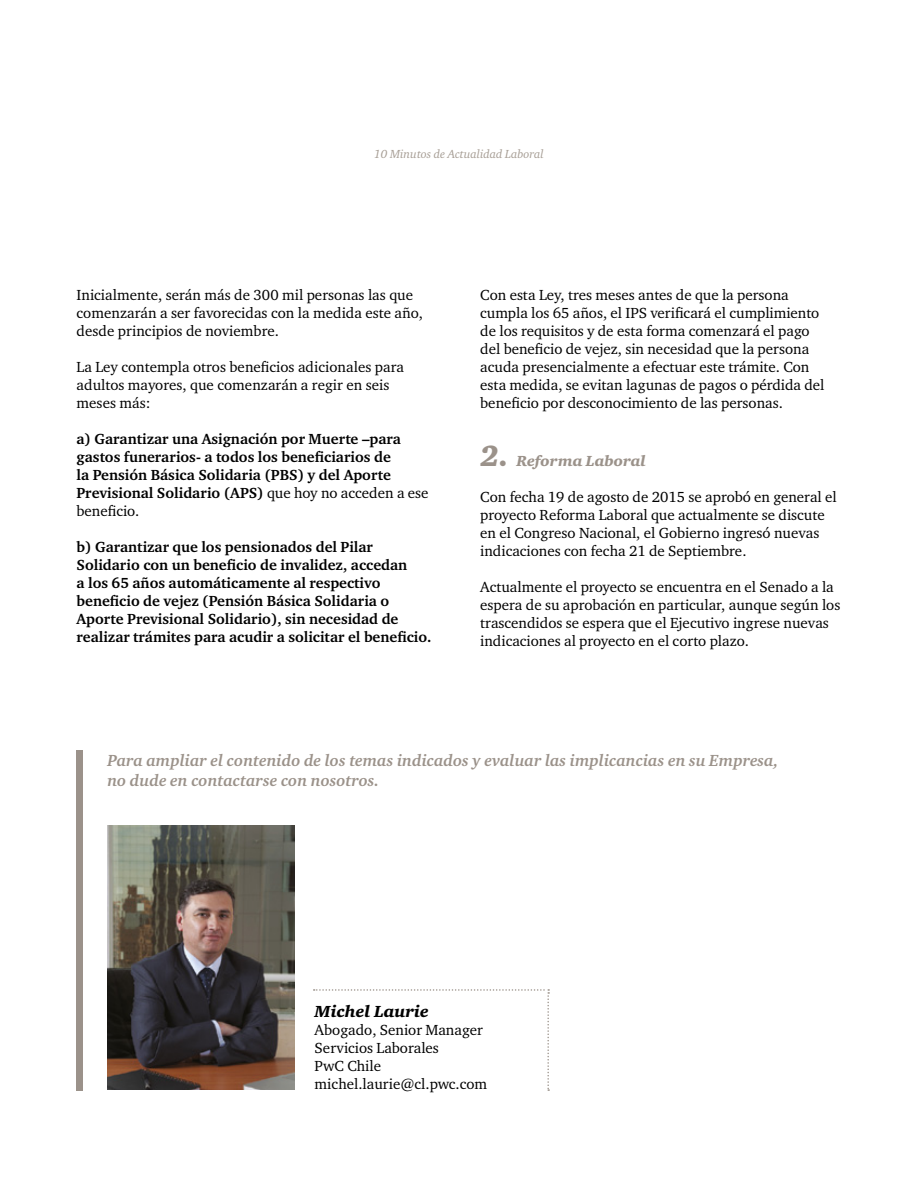
<style>
.page{position:relative;width:918px;height:1188px;background:#fff}
.page>*{position:absolute;margin:0;border:0;box-sizing:border-box;transform-origin:0 0}
.t1{font:italic 700 16.5px/19.8px "Charter ITC Pro";color:#9b928a}
.t2{font:italic 900 16.5px "Charter ITC Pro";color:#000}
.t3{font:15px/18px "Charter ITC Pro";color:#000}
.t4{font:700 15px/18px "Charter ITC Pro";color:#000}
.t5{font:italic 900 15px "Charter ITC Pro";color:#9b928a}
.t6{font:italic 12px "Charter ITC Pro";color:#a69d94}
.s1{font-weight:400}
.s2{font-size:30px}
</style>
<div class="page">
<div style="left:77px;top:751px;width:6px;height:340px;background:#9b928a"></div>
<img style="left:107px;top:825px;width:187px;height:264px">
<svg style="left:314px;top:989px;width:235px;height:102px"></svg>
<p class="t6" style="left:374px;top:146px;width:171px">10 Minutos de Actualidad Laboral</p>
<p class="t3" style="left:77px;top:286px;width:348px">Inicialmente, serán más de 300 mil personas las que comenzarán a ser favorecidas con la medida este año, desde principios de noviembre.</p>
<p class="t3" style="left:77px;top:358px;width:329px">La Ley contempla otros beneficios adicionales para adultos mayores, que comenzarán a regir en seis meses más:</p>
<p class="t4" style="left:77px;top:430px;width:354px">a) Garantizar una Asignación por Muerte –para gastos funerarios- a todos los beneficiarios de<br>la Pensión Básica Solidaria (PBS) y del Aporte Previsional Solidario (APS) <span class="s1">que hoy no acceden a ese beneficio.</span></p>
<p class="t4" style="left:77px;top:538px;width:357px">b) Garantizar que los pensionados del Pilar Solidario con un beneficio de invalidez, accedan<br>a los 65 años automáticamente al respectivo beneficio de vejez (Pensión Básica Solidaria o Aporte Previsional Solidario), sin necesidad de realizar trámites para acudir a solicitar el beneficio.</p>
<p class="t3" style="left:480px;top:286px;width:346px">Con esta Ley, tres meses antes de que la persona cumpla los 65 años, el IPS verificará el cumplimiento de los requisitos y de esta forma comenzará el pago del beneficio de vejez, sin necesidad que la persona acuda presencialmente a efectuar este trámite. Con esta medida, se evitan lagunas de pagos o pérdida del beneficio por desconocimiento de las personas.</p>
<p class="t5" style="left:480px;top:451px;width:167px"><span class="s2">2.</span> Reforma Laboral</p>
<p class="t3" style="left:480px;top:487px;width:358px">Con fecha 19 de agosto de 2015 se aprobó en general el proyecto Reforma Laboral que actualmente se discute en el Congreso Nacional, el Gobierno ingresó nuevas indicaciones con fecha 21 de Septiembre.</p>
<p class="t3" style="left:480px;top:577px;width:362px">Actualmente el proyecto se encuentra en el Senado a la espera de su aprobación en particular, aunque según los trascendidos se espera que el Ejecutivo ingrese nuevas indicaciones al proyecto en el corto plazo.</p>
<p class="t1" style="left:107px;top:750px;width:673px">Para ampliar el contenido de los temas indicados y evaluar las implicancias en su Empresa, no dude en contactarse con nosotros.</p>
<p class="t2" style="left:315px;top:1001px;width:116px">Michel Laurie</p>
<p class="t3" style="left:315px;top:1020px;width:174px">Abogado, Senior Manager<br>Servicios Laborales<br>PwC Chile michel.laurie@cl.pwc.com</p>
</div>
